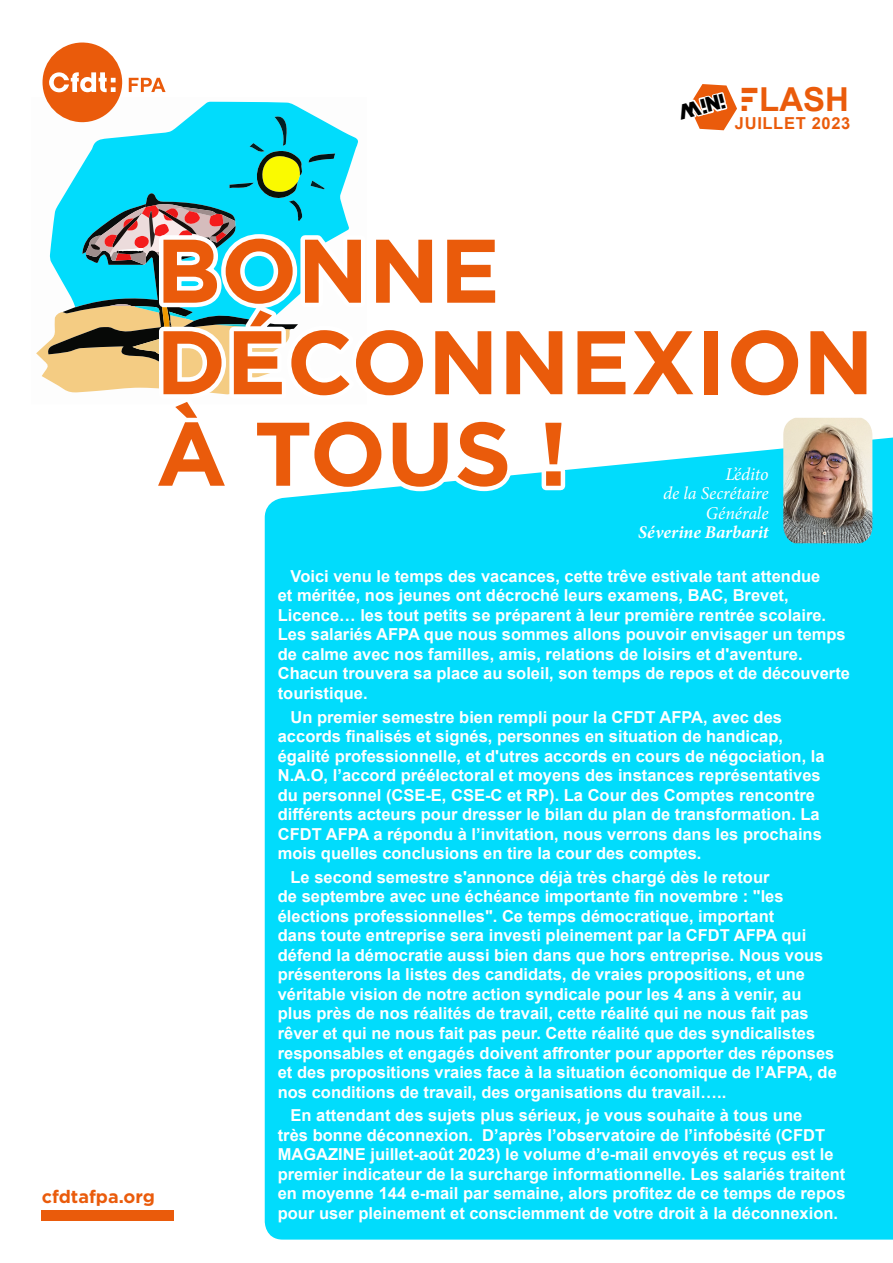
<style>
.page{position:relative;width:893px;height:1263px;background:#fff}
.page>*{position:absolute;margin:0;border:0;box-sizing:border-box;transform-origin:0 0}
.t1{font:700 90px/91.5px "Gotham";color:#ea5b0b}
.t2{font:700 33px "Arial";color:#ea5b0b}
.t3{font:900 condensed 21px "CFDT";color:#000}
.t4{font:italic 18px/19.5px "Minion Pro";letter-spacing:-.005em;color:#fff;text-align:right}
.t5{font:italic 700 18px "Minion Pro";color:#fff}
.t6{font:700 18px "Gotham";color:#ea5b0b}
.t7{font:700 16.5px/19.5px "Arial";color:#fff}
.t8{font:700 16.5px "Arial";letter-spacing:.04em;color:#ea5b0b}
.s1{font-family:"CFDT";font-weight:900;font-stretch:condensed}
</style>
<div class="page">
<div style="left:41px;top:1209px;width:132px;height:11px;background:#ea5b0b"></div>
<div style="left:265px;top:437px;width:628px;height:802px;background:#01dcfc"></div>
<img style="left:783px;top:497px;width:89px;height:46px">
<svg style="left:36px;top:42px;width:839px;height:455px"></svg>
<p class="t3" style="left:675px;top:101px;width:49px;rotate:-14deg">Mini</p>
<h2 class="t2" style="left:740px;top:77px;width:111px"><span class="s1">F</span>LASH</h2>
<p class="t8" style="left:735px;top:112px;width:117px">JUILLET 2023</p>
<h1 class="t1" style="left:156px;top:223px;width:720px">BONNE<br>DÉCONNEXION<br>À TOUS !</h1>
<p class="t4" style="left:663px;top:465px;width:107px">L’édito<br>de la Secrétaire<br>Générale</p>
<p class="t5" style="left:638px;top:522px;width:132px">Séverine Barbarit</p>
<p class="t6" style="left:42px;top:1186px;width:115px">cfdtafpa.org</p>
<p class="t7" style="left:278px;top:567px;width:574px;text-indent:13px">Voici venu le temps des vacances, cette trêve estivale tant attendue<br>et méritée, nos jeunes ont décroché leurs examens, BAC, Brevet, Licence… les tout petits se préparent à leur première rentrée scolaire.<br>Les salariés AFPA que nous sommes allons pouvoir envisager un temps de calme avec nos familles, amis, relations de loisirs et d'aventure.<br>Chacun trouvera sa place au soleil, son temps de repos et de découverte touristique.</p>
<p class="t7" style="left:278px;top:708px;width:548px;text-indent:13px">Un premier semestre bien rempli pour la CFDT AFPA, avec des accords finalisés et signés, personnes en situation de handicap, égalité professionnelle, et d'utres accords en cours de négociation, la N.A.O, l’accord préélectoral et moyens des instances représentatives du personnel (CSE-E, CSE-C et RP). La Cour des Comptes rencontre différents acteurs pour dresser le bilan du plan de transformation. La CFDT AFPA a répondu à l’invitation, nous verrons dans les prochains mois quelles conclusions en tire la cour des comptes.</p>
<p class="t7" style="left:278px;top:868px;width:560px;text-indent:13px">Le second semestre s'annonce déjà très chargé dès le retour<br>de septembre avec une échéance importante fin novembre : "les élections professionnelles". Ce temps démocratique, important<br>dans toute entreprise sera investi pleinement par la CFDT AFPA qui défend la démocratie aussi bien dans que hors entreprise. Nous vous présenterons la listes des candidats, de vraies propositions, et une véritable vision de notre action syndicale pour les 4 ans à venir, au plus près de nos réalités de travail, cette réalité qui ne nous fait pas rêver et qui ne nous fait pas peur. Cette réalité que des syndicalistes responsables et engagés doivent affronter pour apporter des réponses et des propositions vraies face à la situation économique de l’AFPA, de nos conditions de travail, des organisations du travail…..</p>
<p class="t7" style="left:278px;top:1106px;width:569px;text-indent:13px">En attendant des sujets plus sérieux, je vous souhaite à tous une<br>très bonne déconnexion. D’après l’observatoire de l’infobésité (CFDT MAGAZINE juillet-août 2023) le volume d’e-mail envoyés et reçus est le premier indicateur de la surcharge informationnelle. Les salariés traitent en moyenne 144 e-mail par semaine, alors profitez de ce temps de repos pour user pleinement et consciemment de votre droit à la déconnexion.</p>
</div>
